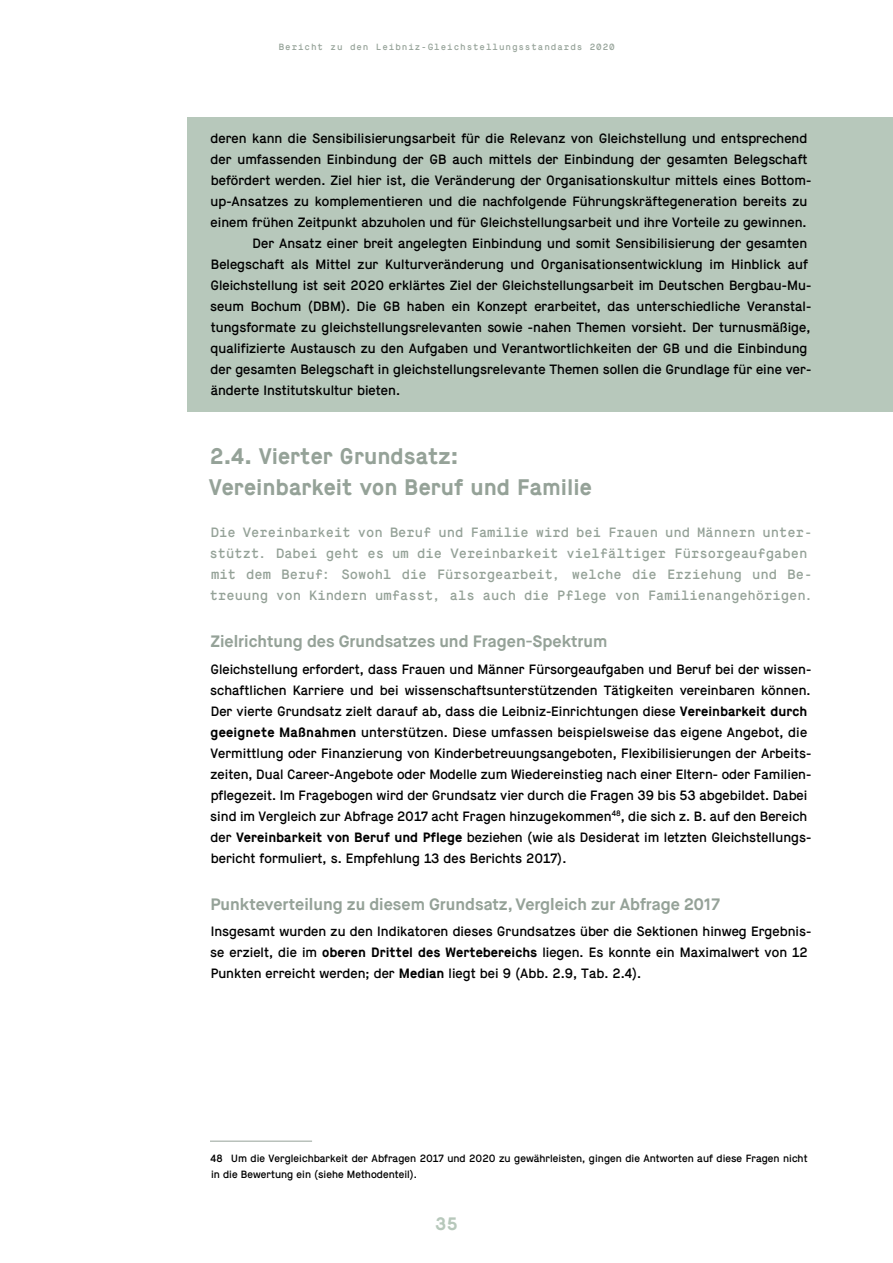
<style>
.page{position:relative;width:893px;height:1263px;background:#fff}
.page>*{position:absolute;margin:0;border:0;box-sizing:border-box;transform-origin:0 0}
.Headline_3___15_pt{font:700 22.5px/31.5px "Maison";color:#95a298}
.t1{font:700 18px "Maison";color:#b7c8bb}
.Headline_4_11_pt_Zwi{font:700 16.5px "Maison Neue";color:#95a298}
.Fließtext{font:13.5px/21px "Maison";color:#000}
.Text_Hervorhebung{font:13.5px/21px "Maison Mono";letter-spacing:-.005em;color:#95a298}
.Fußnote{font:10.5px/15.8px "Maison";color:#000}
.t2{font:9px "Maison Mono";letter-spacing:.1em;color:#95a298}
.s1{font-weight:700}
</style>
<div class="page">
<div style="left:188px;top:117px;width:705px;height:294px;background:#b7c8bb"></div>
<hr style="left:210px;top:1141px;width:102px;height:1px;background:#95a298">
<p class="t2" style="left:279px;top:41px;width:338px">Bericht zu den Leibniz-Gleichstellungsstandards 2020</p>
<p class="Fließtext" style="left:211px;top:128px;width:602px">deren kann die Sensibilisierungsarbeit für die Relevanz von Gleichstellung und entsprechend der umfassenden Einbindung der GB auch mittels der Einbindung der gesamten Belegschaft befördert werden. Ziel hier ist, die Veränderung der Organisationskultur mittels eines Bottom&shy;up-Ansatzes zu komplementieren und die nachfolgende Führungskräftegeneration bereits zu einem frühen Zeitpunkt abzuholen und für Gleichstellungsarbeit und ihre Vorteile zu gewinnen.</p>
<p class="Fließtext" style="left:210px;top:233px;width:602px;text-indent:42px">Der Ansatz einer breit angelegten Einbindung und somit Sensibilisierung der gesamten Belegschaft als Mittel zur Kulturveränderung und Organisationsentwicklung im Hinblick auf Gleichstellung ist seit 2020 erklärtes Ziel der Gleichstellungsarbeit im Deutschen Bergbau-Mu&shy;seum Bochum (DBM). Die GB haben ein Konzept erarbeitet, das unterschiedliche Veranstal&shy;tungsformate zu gleichstellungsrelevanten sowie -nahen Themen vorsieht. Der turnusmäßige, qualifizierte Austausch zu den Aufgaben und Verantwortlichkeiten der GB und die Einbindung der gesamten Belegschaft in gleichstellungsrelevante Themen sollen die Grundlage für eine ver&shy;änderte Institutskultur bieten.</p>
<p class="Headline_3___15_pt" style="left:209px;top:440px;width:385px">2.4. Vierter Grundsatz:<br>Vereinbarkeit von Beruf und Familie</p>
<p class="Text_Hervorhebung" style="left:210px;top:522px;width:606px">Die Vereinbarkeit von Beruf und Familie wird bei Frauen und Männern unter&shy;stützt. Dabei geht es um die Vereinbarkeit vielfältiger Fürsorgeaufgaben mit dem Beruf: Sowohl die Fürsorgearbeit, welche die Erziehung und Be&shy;treuung von Kindern umfasst, als auch die Pflege von Familienangehörigen.</p>
<p class="Headline_4_11_pt_Zwi" style="left:210px;top:631px;width:399px">Zielrichtung des Grundsatzes und Fragen-Spektrum</p>
<p class="Fließtext" style="left:210px;top:659px;width:602px">Gleichstellung erfordert, dass Frauen und Männer Fürsorgeaufgaben und Beruf bei der wissen&shy;schaftlichen Karriere und bei wissenschaftsunterstützenden Tätigkeiten vereinbaren können.<br>Der vierte Grundsatz zielt darauf ab, dass die Leibniz-Einrichtungen diese <span class="s1">Vereinbarkeit durch geeignete Maßnahmen</span> unterstützen. Diese umfassen beispielsweise das eigene Angebot, die Vermittlung oder Finanzierung von Kinderbetreuungsangeboten, Flexibilisierungen der Arbeits&shy;zeiten, Dual Career-Angebote oder Modelle zum Wiedereinstieg nach einer Eltern- oder Familien&shy;pflegezeit. Im Fragebogen wird der Grundsatz vier durch die Fragen 39 bis 53 abgebildet. Dabei sind im Vergleich zur Abfrage 2017 acht Fragen hinzugekommen<sup>48</sup>, die sich z. B. auf den Bereich der <span class="s1">Vereinbarkeit von Beruf und Pflege</span> beziehen (wie als Desiderat im letzten Gleichstellungs&shy;bericht formuliert, s. Empfehlung 13 des Berichts 2017).</p>
<p class="Headline_4_11_pt_Zwi" style="left:210px;top:894px;width:511px">Punkteverteilung zu diesem Grundsatz, Vergleich zur Abfrage 2017</p>
<p class="Fließtext" style="left:210px;top:921px;width:602px">Insgesamt wurden zu den Indikatoren dieses Grundsatzes über die Sektionen hinweg Ergebnis&shy;se erzielt, die im <span class="s1">oberen Drittel des Wertebereichs</span> liegen. Es konnte ein Maximalwert von 12<br>Punkten erreicht werden; der <span class="s1">Median</span> liegt bei 9 (Abb. 2.9, Tab. 2.4).</p>
<p class="Fußnote" style="left:211px;top:1150px;width:598px">48 Um die Vergleichbarkeit der Abfragen 2017 und 2020 zu gewährleisten, gingen die Antworten auf diese Fragen nicht in die Bewertung ein (siehe Methodenteil).</p>
<h2 class="t1" style="left:435px;top:1213px;width:24px">35</h2>
</div>
